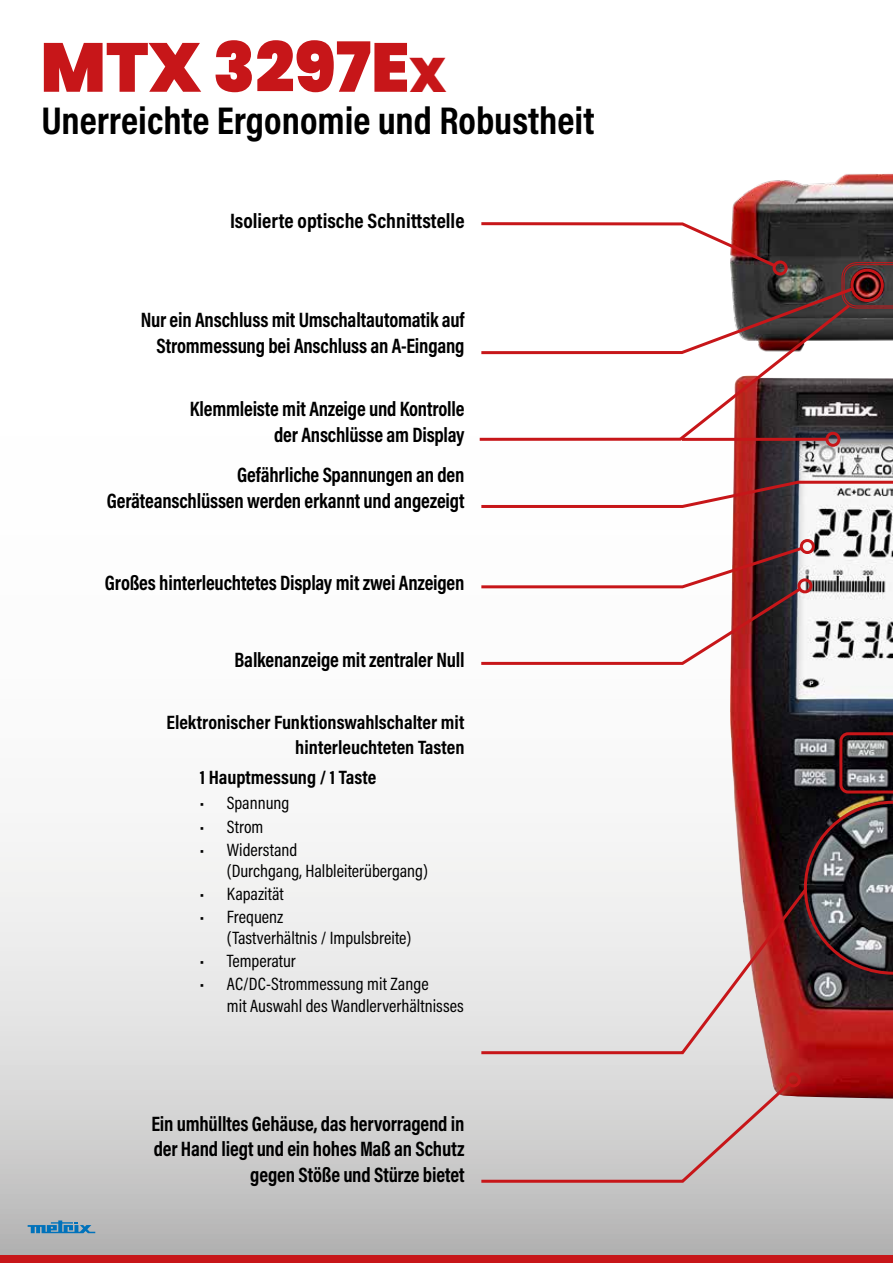
<style>
.page{position:relative;width:893px;height:1263px;background:#fff}
.page>*{position:absolute;margin:0;border:0;box-sizing:border-box;transform-origin:0 0}
.t1{font:900 69px "Poppins";color:#c71619}
.t2{font:700 39px "Acumin Pro Cond";color:#000}
.t3{font:700 21px/25.5px "Acumin Pro Cond";letter-spacing:-.01em;color:#000;text-align:right;scale:.95 1}
.t4{font:700 21px "Acumin Pro Cond";letter-spacing:-.01em;color:#000}
.t5{font:700 19.5px/25.5px "Acumin Pro Cond";color:#000;text-align:right}
.t6{font:18px/21px "Acumin Pro Cond";color:#000}
.s1{font-size:48.3px}
</style>
<div class="page">
<svg style="left:0;top:842px;width:893px;height:414px"></svg>
<img style="left:730px;top:378px;width:163px;height:720px">
<img style="left:732px;top:173px;width:161px;height:48px">
<svg style="left:481px;top:479px;width:412px;height:30px"></svg>
<svg style="left:478px;top:885px;width:332px;height:171px"></svg>
<svg style="left:479px;top:356px;width:374px;height:86px"></svg>
<div style="left:800px;top:539px;width:15px;height:15px;border:3px solid #c71619;border-radius:50%"></div>
<svg style="left:481px;top:545px;width:324px;height:121px"></svg>
<div style="left:797px;top:578px;width:15px;height:15px;border:3px solid #c71619;border-radius:50%"></div>
<svg style="left:478px;top:1080px;width:315px;height:104px;background:#d0c9c9"></svg>
<div style="left:786px;top:1072px;width:15px;height:15px;border:3px solid #c71619;border-radius:50%"></div>
<svg style="left:481px;top:221px;width:412px;height:135px"></svg>
<div style="left:850px;top:269px;width:34px;height:33px;border:3px solid #c71619;border-radius:50%"></div>
<svg style="left:804px;top:801px;width:89px;height:174px;background:#554e50"></svg>
<hr style="left:682px;top:438px;width:145px;height:3px;background:#c71619">
<div style="left:825px;top:432px;width:15px;height:15px;border:3px solid #c71619;border-radius:50%"></div>
<div style="left:0;top:1256px;width:893px;height:7px;background:#c71619"></div>
<svg style="left:839px;top:732px;width:54px;height:61px;background:#614a4d"></svg>
<svg style="left:28px;top:1220px;width:67px;height:13px"></svg>
<h1 class="t1" style="left:40px;top:28px;width:407px">MTX 3297E<span class="s1">x</span></h1>
<h2 class="t2" style="left:41px;top:95px;width:554px">Unerreichte Ergonomie und Robustheit</h2>
<p class="t4" style="left:230px;top:207px;width:236px">Isolierte optische Schnittstelle</p>
<p class="t3" style="left:141px;top:307px;width:342px">Nur ein Anschluss mit Umschaltautomatik auf<br>Strommessung bei Anschluss an A-Eingang</p>
<p class="t3" style="left:190px;top:395px;width:291px">Klemmleiste mit Anzeige und Kontrolle der Anschlüsse am Display</p>
<p class="t3" style="left:107px;top:462px;width:378px">Gefährliche Spannungen an den<br>Geräteanschlüssen werden erkannt und angezeigt</p>
<p class="t3" style="left:105px;top:569px;width:380px">Großes hinterleuchtetes Display mit zwei Anzeigen</p>
<p class="t3" style="left:235px;top:646px;width:244px">Balkenanzeige mit zentraler Null</p>
<p class="t5" style="left:167px;top:709px;width:299px">Elektronischer Funktionswahlschalter mit hinterleuchteten Tasten</p>
<p class="t5" style="left:200px;top:764px;width:178px">1 Hauptmessung / 1 Taste</p>
<p class="t6" style="left:200px;top:792px;width:91px">• Spannung</p>
<p class="t6" style="left:200px;top:815px;width:65px">• Strom</p>
<p class="t6" style="left:227px;top:839px;width:203px;text-indent:-27px">• Widerstand<br>(Durchgang, Halbleiterübergang)</p>
<p class="t6" style="left:200px;top:883px;width:85px">• Kapazität</p>
<p class="t6" style="left:227px;top:906px;width:186px;text-indent:-27px">• Frequenz<br>(Tastverhältnis / Impulsbreite)</p>
<p class="t6" style="left:200px;top:950px;width:97px">• Temperatur</p>
<p class="t6" style="left:227px;top:973px;width:238px;line-height:21.6px;text-indent:-27px">• AC/DC-Strommessung mit Zange<br>mit Auswahl des Wandlerverhältnisses</p>
<p class="t3" style="left:151px;top:1110px;width:331px">Ein umhülltes Gehäuse, das hervorragend in der Hand liegt und ein hohes Maß an Schutz gegen Stöße und Stürze bietet</p>
</div>
